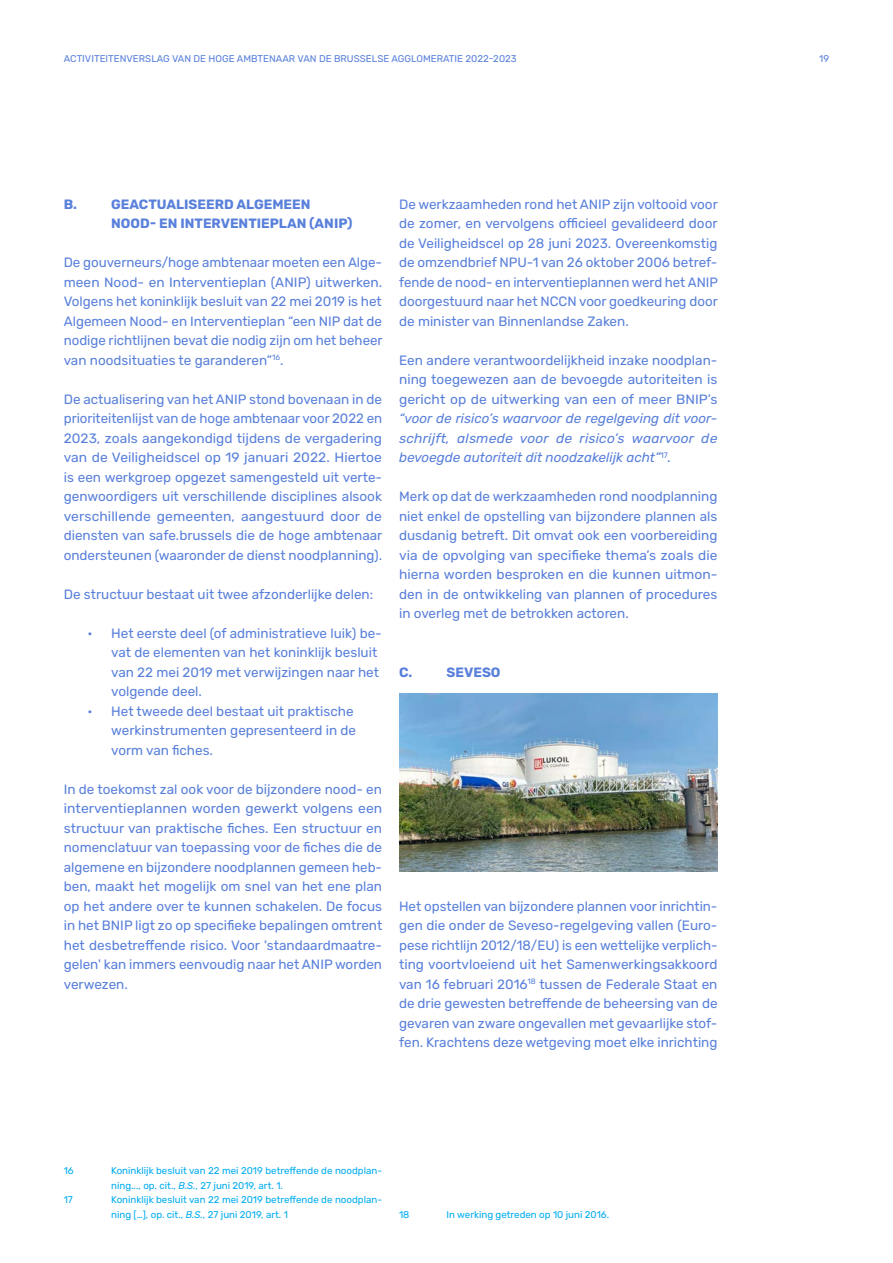
<style>
.page{position:relative;width:893px;height:1263px;background:#fff}
.page>*{position:absolute;margin:0;border:0;box-sizing:border-box;transform-origin:0 0}
.t1{font:13.5px/19.5px "Rubik";color:#5980db;text-align:justify}
.t2{font:italic 13.5px/19.5px "Rubik";color:#5980db;text-align:justify}
.t3{font:700 13.5px/19.5px "Rubik";color:#5980db}
.t4{font:9.75px/14.7px "Rubik";color:#00acf1}
.t5{font:9.75px "Rubik";color:#5980db}
.s1{font-style:normal}
.s2{font-style:italic}
</style>
<div class="page">
<img style="left:399px;top:693px;width:318px;height:179px">
<p class="t5" style="left:64px;top:53px;width:454px">ACTIVITEITENVERSLAG VAN DE HOGE AMBTENAAR VAN DE BRUSSELSE AGGLOMERATIE 2022-2023</p>
<p class="t5" style="left:819px;top:53px;width:11px">19</p>
<p class="t3" style="left:64px;top:195px;width:15px">B.</p>
<p class="t3" style="left:111px;top:195px;width:243px">GEACTUALISEERD ALGEMEEN<br>NOOD- EN INTERVENTIEPLAN (ANIP)</p>
<p class="t1" style="left:64px;top:253px;width:320px">De gouverneurs/hoge ambtenaar moeten een Alge&shy;meen Nood- en Interventieplan (ANIP) uitwerken.<br>Volgens het koninklijk besluit van 22 mei 2019 is het Algemeen Nood- en Interventieplan “een NIP dat de nodige richtlijnen bevat die nodig zijn om het beheer van noodsituaties te garanderen”<sup>16</sup>.</p>
<p class="t1" style="left:64px;top:390px;width:320px">De actualisering van het ANIP stond bovenaan in de prioriteitenlijst van de hoge ambtenaar voor 2022 en 2023, zoals aangekondigd tijdens de vergadering van de Veiligheidscel op 19 januari 2022. Hiertoe is een werkgroep opgezet samengesteld uit verte&shy;genwoordigers uit verschillende disciplines alsook verschillende gemeenten, aangestuurd door de diensten van safe.brussels die de hoge ambtenaar ondersteunen (waaronder de dienst noodplanning).</p>
<p class="t1" style="left:64px;top:585px;width:311px">De structuur bestaat uit twee afzonderlijke delen:</p>
<p class="t1" style="left:111px;top:624px;width:272px;text-align:left;text-indent:-24px">• Het eerste deel (of administratieve luik) be&shy;vat de elementen van het koninklijk besluit van 22 mei 2019 met verwijzingen naar het volgende deel.</p>
<p class="t1" style="left:111px;top:702px;width:246px;text-align:left;text-indent:-24px">• Het tweede deel bestaat uit praktische werkinstrumenten gepresenteerd in de vorm van fiches.</p>
<p class="t1" style="left:64px;top:780px;width:320px">In de toekomst zal ook voor de bijzondere nood- en interventieplannen worden gewerkt volgens een structuur van praktische fiches. Een structuur en nomenclatuur van toepassing voor de fiches die de algemene en bijzondere noodplannen gemeen heb&shy;ben, maakt het mogelijk om snel van het ene plan op het andere over te kunnen schakelen. De focus in het BNIP ligt zo op specifieke bepalingen omtrent het desbetreffende risico. Voor 'standaardmaatre&shy;gelen' kan immers eenvoudig naar het ANIP worden verwezen.</p>
<p class="t1" style="left:399px;top:195px;width:320px">De werkzaamheden rond het ANIP zijn voltooid voor de zomer, en vervolgens officieel gevalideerd door de Veiligheidscel op 28 juni 2023. Overeenkomstig de omzendbrief NPU-1 van 26 oktober 2006 betref&shy;fende de nood- en interventieplannen werd het ANIP doorgestuurd naar het NCCN voor goedkeuring door de minister van Binnenlandse Zaken.</p>
<p class="t1" style="left:399px;top:351px;width:320px">Een andere verantwoordelijkheid inzake noodplan&shy;ning toegewezen aan de bevoegde autoriteiten is gericht op de uitwerking van een of meer BNIP’s</p>
<p class="t2" style="left:399px;top:409px;width:320px">“voor de risico’s waarvoor de regelgeving dit voor&shy;schrijft, alsmede voor de risico’s waarvoor de bevoegde autoriteit dit noodzakelijk acht”<sup>17</sup><span class="s1">.</span></p>
<p class="t1" style="left:399px;top:487px;width:320px">Merk op dat de werkzaamheden rond noodplanning niet enkel de opstelling van bijzondere plannen als dusdanig betreft. Dit omvat ook een voorbereiding via de opvolging van specifieke thema’s zoals die hierna worden besproken en die kunnen uitmon&shy;den in de ontwikkeling van plannen of procedures in overleg met de betrokken actoren.</p>
<p class="t3" style="left:399px;top:663px;width:15px">C.</p>
<p class="t3" style="left:446px;top:663px;width:56px">SEVESO</p>
<p class="t1" style="left:399px;top:897px;width:320px">Het opstellen van bijzondere plannen voor inrichtin&shy;gen die onder de Seveso-regelgeving vallen (Euro&shy;pese richtlijn 2012/18/EU) is een wettelijke verplich&shy;ting voortvloeiend uit het Samenwerkingsakkoord van 16 februari 2016<sup>18</sup> tussen de Federale Staat en de drie gewesten betreffende de beheersing van de gevaren van zware ongevallen met gevaarlijke stof&shy;fen. Krachtens deze wetgeving moet elke inrichting</p>
<p class="t4" style="left:64px;top:1163px;width:12px">16</p>
<p class="t4" style="left:111px;top:1163px;width:272px">Koninklijk besluit van 22 mei 2019 betreffende de noodplan&shy;ning..., op. cit., <span class="s2">B.S.</span>, 27 juni 2019, art. 1.</p>
<p class="t4" style="left:64px;top:1193px;width:11px">17</p>
<p class="t4" style="left:111px;top:1193px;width:272px">Koninklijk besluit van 22 mei 2019 betreffende de noodplan&shy;ning […], op. cit., <span class="s2">B.S.</span>, 27 juni 2019, art. 1</p>
<p class="t4" style="left:399px;top:1207px;width:12px">18</p>
<p class="t4" style="left:446px;top:1207px;width:164px">In werking getreden op 10 juni 2016.</p>
</div>
